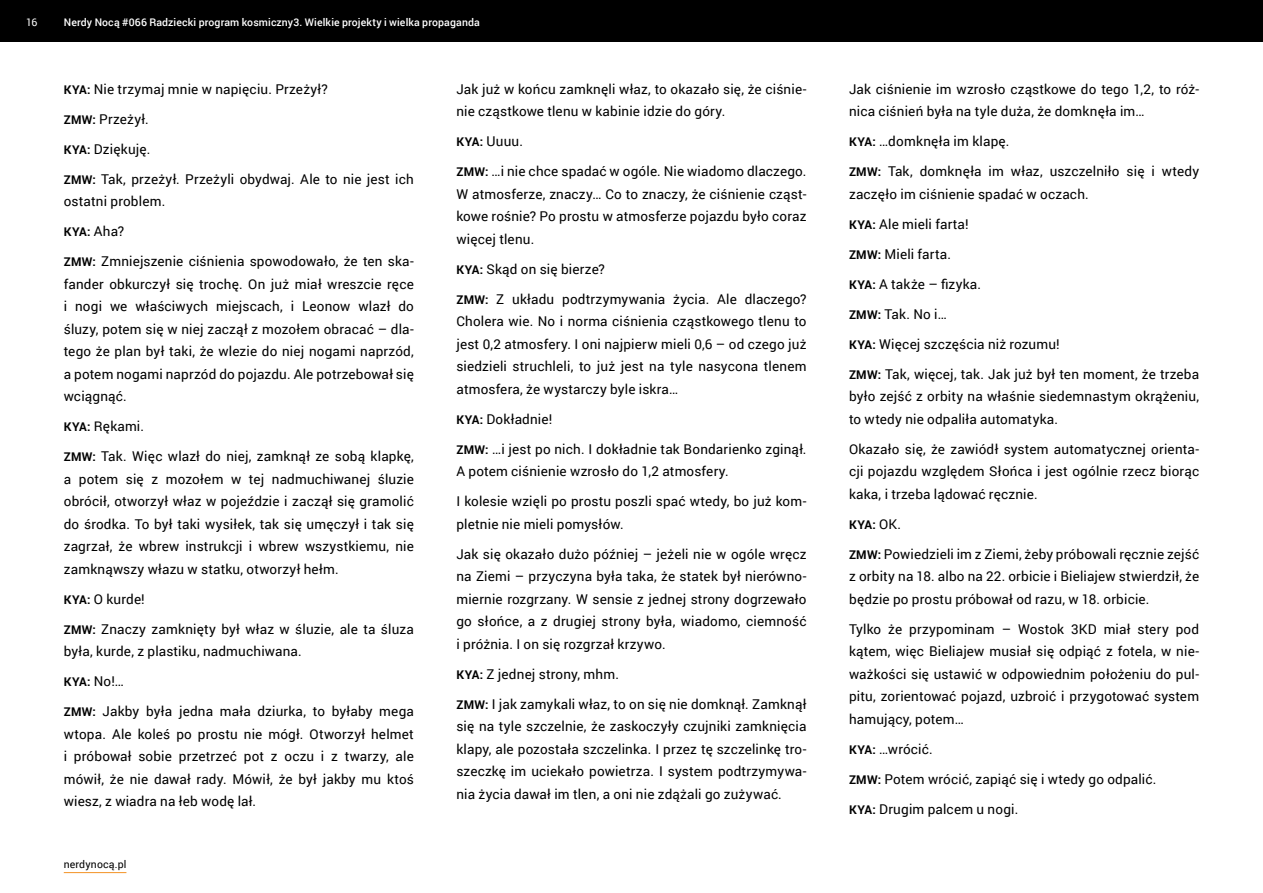
<style>
.page{position:relative;width:1263px;height:893px;background:#fff}
.page>*{position:absolute;margin:0;border:0;box-sizing:border-box;transform-origin:0 0}
.t1{font:13.5px/22.5px "Roboto";letter-spacing:.01em;color:#000;text-align:justify}
.t2{font:700 12px "Roboto";color:#000}
.t3{font:500 10.5px "Roboto";letter-spacing:.01em;color:#fff}
.t4{font:10.5px "Roboto";letter-spacing:.015em;color:#000}
.t5{font:10.5px "Roboto";color:#fff}
.s1{font-weight:700;font-size:12px}
.s2{font-weight:400;font-size:13.5px}
</style>
<div class="page">
<hr style="left:64px;top:872px;width:62px;height:1px;background:#f39325">
<div style="left:0;top:0;width:1263px;height:42px;background:#000"></div>
<p class="t5" style="left:26px;top:15px;width:13px">16</p>
<p class="t3" style="left:64px;top:15px;width:418px">Nerdy Nocą #066 Radziecki program kosmiczny3. Wielkie projekty i wielka propaganda</p>
<p class="t1" style="left:64px;top:77px;width:266px"><span class="s1">KYA:</span> Nie trzymaj mnie w napięciu. Przeżył?</p>
<p class="t1" style="left:64px;top:107px;width:86px"><span class="s1">ZMW:</span> Przeżył.</p>
<p class="t1" style="left:64px;top:137px;width:88px"><span class="s1">KYA:</span> Dziękuję.</p>
<p class="t1" style="left:64px;top:167px;width:352px"><span class="s1">ZMW:</span> Tak, przeżył. Przeżyli obydwaj. Ale to nie jest ich ostatni problem.</p>
<p class="t2" style="left:64px;top:224px;width:62px">KYA: <span class="s2">Aha?</span></p>
<p class="t1" style="left:64px;top:250px;width:352px"><span class="s1">ZMW:</span> Zmniejszenie ciśnienia spowodowało, że ten ska&shy;fander obkurczył się trochę. On już miał wreszcie ręce i nogi we właściwych miejscach, i Leonow wlazł do śluzy, potem się w niej zaczął z mozołem obracać – dla&shy;tego że plan był taki, że wlezie do niej nogami naprzód, a potem nogami naprzód do pojazdu. Ale potrzebował się wciągnąć.</p>
<p class="t1" style="left:64px;top:415px;width:82px"><span class="s1">KYA:</span> Rękami.</p>
<p class="t1" style="left:64px;top:445px;width:352px"><span class="s1">ZMW:</span> Tak. Więc wlazł do niej, zamknął ze sobą klapkę, a potem się z mozołem w tej nadmuchiwanej śluzie obrócił, otworzył właz w pojeździe i zaczął się gramolić do środka. To był taki wysiłek, tak się umęczył i tak się zagrzał, że wbrew instrukcji i wbrew wszystkiemu, nie zamknąwszy włazu w statku, otworzył hełm.</p>
<p class="t1" style="left:64px;top:587px;width:83px"><span class="s1">KYA:</span> O kurde!</p>
<p class="t1" style="left:64px;top:617px;width:352px"><span class="s1">ZMW:</span> Znaczy zamknięty był właz w śluzie, ale ta śluza była, kurde, z plastiku, nadmuchiwana.</p>
<p class="t2" style="left:64px;top:674px;width:62px">KYA: <span class="s2">No!…</span></p>
<p class="t1" style="left:64px;top:700px;width:352px"><span class="s1">ZMW:</span> Jakby była jedna mała dziurka, to byłaby mega wtopa. Ale koleś po prostu nie mógł. Otworzył helmet i próbował sobie przetrzeć pot z oczu i z twarzy, ale mówił, że nie dawał rady. Mówił, że był jakby mu ktoś wiesz, z wiadra na łeb wodę lał.</p>
<p class="t4" style="left:64px;top:857px;width:64px">nerdynocą.pl</p>
<p class="t1" style="left:456px;top:77px;width:352px">Jak już w końcu zamknęli właz, to okazało się, że ciśnie&shy;nie cząstkowe tlenu w kabinie idzie do góry.</p>
<p class="t1" style="left:456px;top:130px;width:68px"><span class="s1">KYA:</span> Uuuu.</p>
<p class="t1" style="left:456px;top:160px;width:352px"><span class="s1">ZMW:</span> …i nie chce spadać w ogóle. Nie wiadomo dlaczego.<br>W atmosferze, znaczy… Co to znaczy, że ciśnienie cząst&shy;kowe rośnie? Po prostu w atmosferze pojazdu było coraz więcej tlenu.</p>
<p class="t1" style="left:456px;top:257px;width:150px"><span class="s1">KYA:</span> Skąd on się bierze?</p>
<p class="t1" style="left:456px;top:287px;width:352px"><span class="s1">ZMW:</span> Z układu podtrzymywania życia. Ale dlaczego?<br>Cholera wie. No i norma ciśnienia cząstkowego tlenu to jest 0,2 atmosfery. I oni najpierw mieli 0,6 – od czego już siedzieli struchleli, to już jest na tyle nasycona tlenem atmosfera, że wystarczy byle iskra…</p>
<p class="t1" style="left:456px;top:407px;width:97px"><span class="s1">KYA:</span> Dokładnie!</p>
<p class="t1" style="left:456px;top:437px;width:352px"><span class="s1">ZMW:</span> …i jest po nich. I dokładnie tak Bondarienko zginął.<br>A potem ciśnienie wzrosło do 1,2 atmosfery.</p>
<p class="t1" style="left:456px;top:490px;width:352px">I kolesie wzięli po prostu poszli spać wtedy, bo już kom&shy;pletnie nie mieli pomysłów.</p>
<p class="t1" style="left:456px;top:542px;width:352px">Jak się okazało dużo później – jeżeli nie w ogóle wręcz na Ziemi – przyczyna była taka, że statek był nierówno&shy;miernie rozgrzany. W sensie z jednej strony dogrzewało go słońce, a z drugiej strony była, wiadomo, ciemność i próżnia. I on się rozgrzał krzywo.</p>
<p class="t1" style="left:456px;top:662px;width:164px"><span class="s1">KYA:</span> Z jednej strony, mhm.</p>
<p class="t1" style="left:456px;top:692px;width:352px"><span class="s1">ZMW:</span> I jak zamykali właz, to on się nie domknął. Zamknął się na tyle szczelnie, że zaskoczyły czujniki zamknięcia klapy, ale pozostała szczelinka. I przez tę szczelinkę tro&shy;szeczkę im uciekało powietrza. I system podtrzymywa&shy;nia życia dawał im tlen, a oni nie zdążali go zużywać.</p>
<p class="t1" style="left:849px;top:77px;width:352px">Jak ciśnienie im wzrosło cząstkowe do tego 1,2, to róż&shy;nica ciśnień była na tyle duża, że domknęła im…</p>
<p class="t1" style="left:849px;top:130px;width:162px"><span class="s1">KYA:</span> …domknęła im klapę.</p>
<p class="t1" style="left:849px;top:160px;width:352px"><span class="s1">ZMW:</span> Tak, domknęła im właz, uszczelniło się i wtedy zaczęło im ciśnienie spadać w oczach.</p>
<p class="t1" style="left:849px;top:212px;width:121px"><span class="s1">KYA:</span> Ale mieli farta!</p>
<p class="t1" style="left:849px;top:242px;width:104px"><span class="s1">ZMW:</span> Mieli farta.</p>
<p class="t1" style="left:849px;top:272px;width:134px"><span class="s1">KYA:</span> A także – fizyka.</p>
<p class="t1" style="left:849px;top:302px;width:99px"><span class="s1">ZMW:</span> Tak. No i…</p>
<p class="t1" style="left:849px;top:332px;width:212px"><span class="s1">KYA:</span> Więcej szczęścia niż rozumu!</p>
<p class="t1" style="left:849px;top:362px;width:352px"><span class="s1">ZMW:</span> Tak, więcej, tak. Jak już był ten moment, że trzeba było zejść z orbity na właśnie siedemnastym okrążeniu, to wtedy nie odpaliła automatyka.</p>
<p class="t1" style="left:849px;top:437px;width:352px">Okazało się, że zawiódł system automatycznej orienta&shy;cji pojazdu względem Słońca i jest ogólnie rzecz biorąc kaka, i trzeba lądować ręcznie.</p>
<p class="t2" style="left:849px;top:516px;width:54px">KYA: <span class="s2">OK.</span></p>
<p class="t1" style="left:849px;top:542px;width:352px"><span class="s1">ZMW:</span> Powiedzieli im z Ziemi, żeby próbowali ręcznie zejść z orbity na 18. albo na 22. orbicie i Bieliajew stwierdził, że będzie po prostu próbował od razu, w 18. orbicie.</p>
<p class="t1" style="left:849px;top:617px;width:352px">Tylko że przypominam – Wostok 3KD miał stery pod kątem, więc Bieliajew musiał się odpiąć z fotela, w nie&shy;ważkości się ustawić w odpowiednim położeniu do pul&shy;pitu, zorientować pojazd, uzbroić i przygotować system hamujący, potem…</p>
<p class="t1" style="left:849px;top:737px;width:85px"><span class="s1">KYA:</span> …wrócić.</p>
<p class="t1" style="left:849px;top:767px;width:309px"><span class="s1">ZMW:</span> Potem wrócić, zapiąć się i wtedy go odpalić.</p>
<p class="t1" style="left:849px;top:797px;width:171px"><span class="s1">KYA:</span> Drugim palcem u nogi.</p>
</div>
